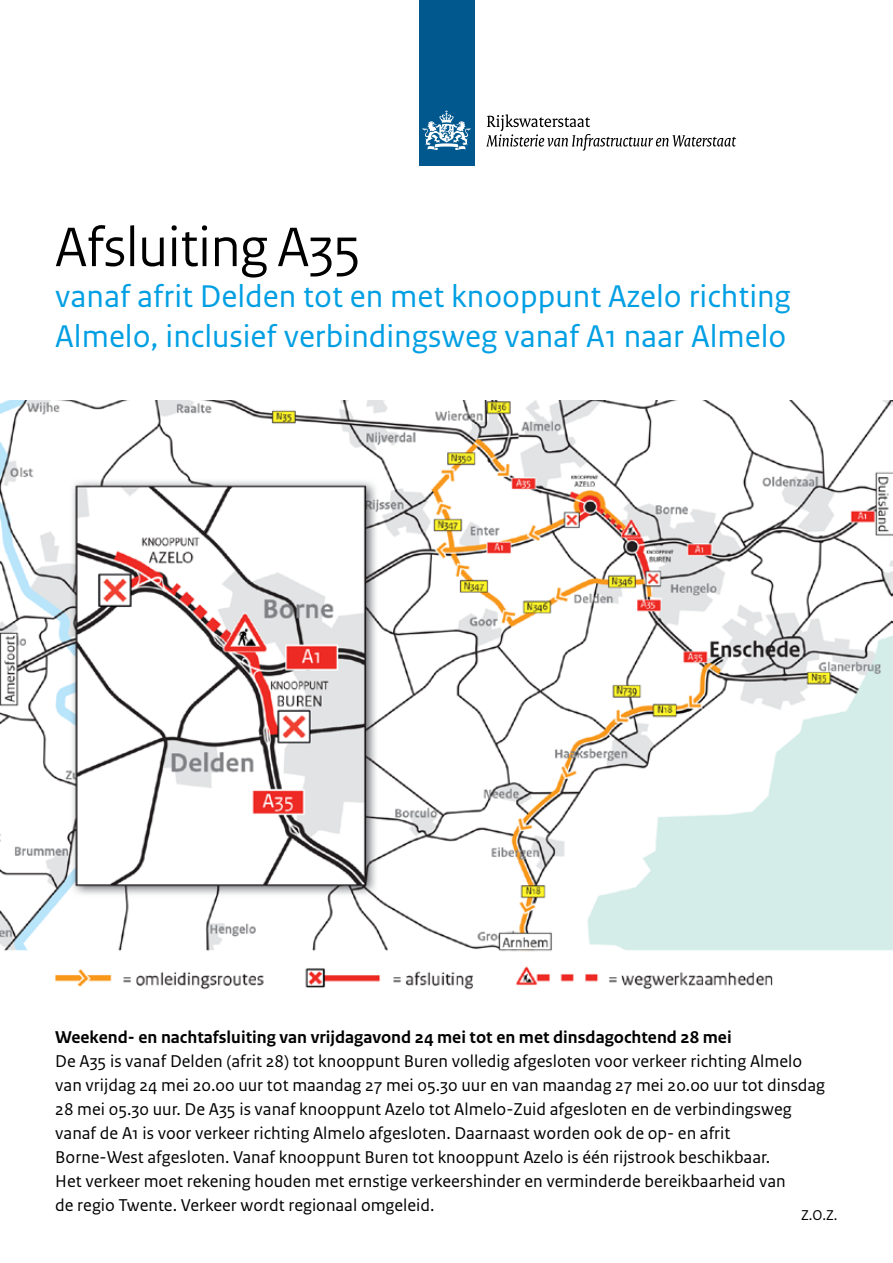
<style>
.page{position:relative;width:893px;height:1263px;background:#fff}
.page>*{position:absolute;margin:0;border:0;box-sizing:border-box;transform-origin:0 0}
.t1{font:58.5px "Rijksoverheid Sans Heading";color:#000}
.t2{font:33px/40.5px "Rijksoverheid Sans Text";color:#009fe3}
.t3{font:18px/24px "Rijksoverheid Sans Text";color:#000}
.t4{font:700 18px "Rijksoverheid Sans Text";color:#000}
.t5{font:15px "Rijksoverheid Sans Text";color:#000}
</style>
<div class="page">
<img style="left:0;top:400px;width:893px;height:590px">
<div style="left:419px;top:0;width:55px;height:166px;background:#00588e"></div>
<svg style="left:423px;top:110px;width:47px;height:40px"></svg>
<svg style="left:486px;top:114px;width:250px;height:37px"></svg>
<h1 class="t1" style="left:55px;top:213px;width:307px">Afsluiting A35</h1>
<h2 class="t2" style="left:55px;top:276px;width:737px">vanaf afrit Delden tot en met knooppunt Azelo richting<br>Almelo, inclusief verbindingsweg vanaf A1 naar Almelo</h2>
<p class="t4" style="left:55px;top:1026px;width:678px">Weekend- en nachtafsluiting van vrijdagavond 24 mei tot en met dinsdagochtend 28 mei</p>
<p class="t3" style="left:55px;top:1049px;width:771px">De A35 is vanaf Delden (afrit 28) tot knooppunt Buren volledig afgesloten voor verkeer richting Almelo van vrijdag 24 mei 20.00 uur tot maandag 27 mei 05.30 uur en van maandag 27 mei 20.00 uur tot dinsdag 28 mei 05.30 uur. De A35 is vanaf knooppunt Azelo tot Almelo-Zuid afgesloten en de verbindingsweg vanaf de A1 is voor verkeer richting Almelo afgesloten. Daarnaast worden ook de op- en afrit<br>Borne-West afgesloten. Vanaf knooppunt Buren tot knooppunt Azelo is één rijstrook beschikbaar.<br>Het verkeer moet rekening houden met ernstige verkeershinder en verminderde bereikbaarheid van<br>de regio Twente. Verkeer wordt regionaal omgeleid.</p>
<p class="t5" style="left:801px;top:1206px;width:38px">Z.O.Z.</p>
</div>
